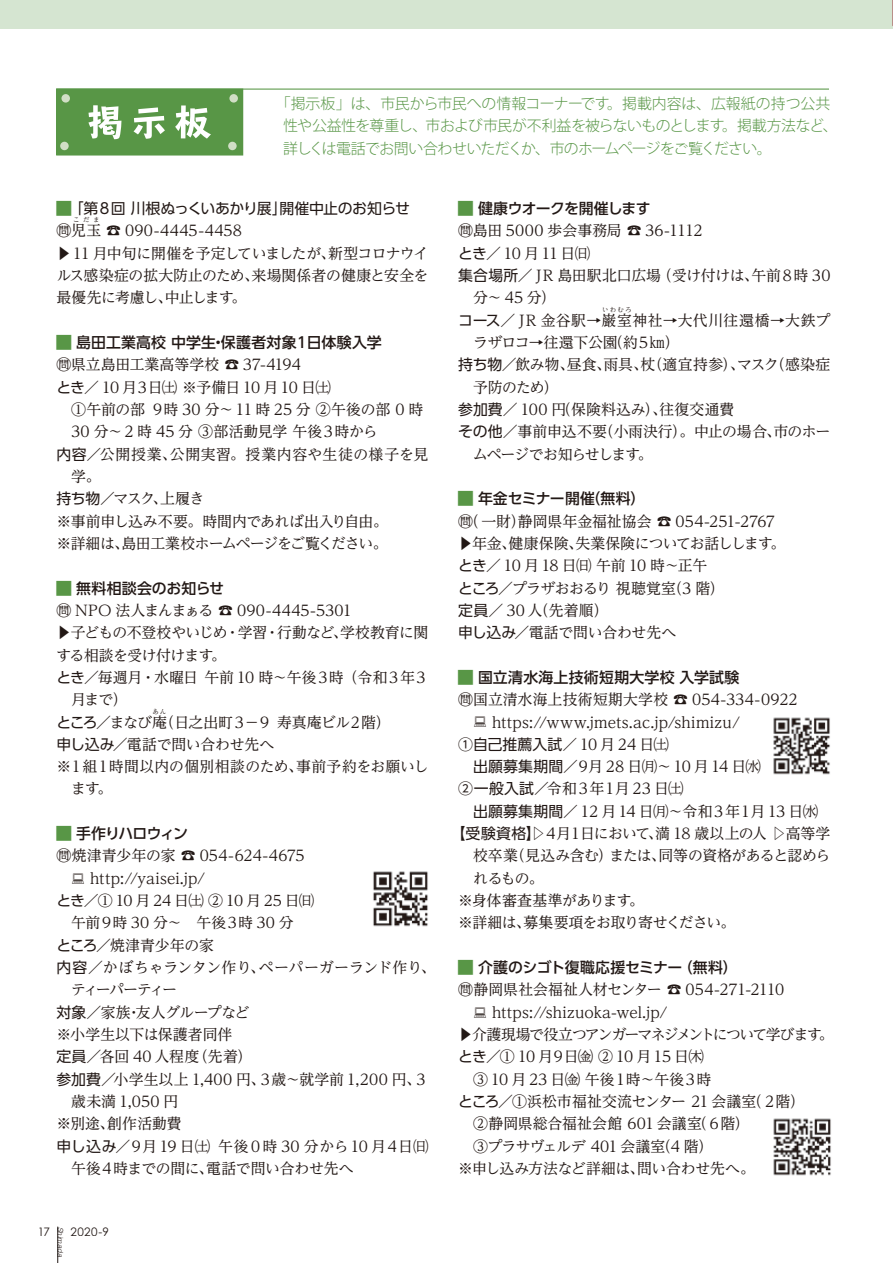
<style>
.page{position:relative;width:893px;height:1263px;background:#fff}
.page>*{position:absolute;margin:0;border:0;box-sizing:border-box;transform-origin:0 0}
.t1{font:14.85px/22.4px "UD Reimin Pro";letter-spacing:-.01em;color:#221815}
.t2{font:14.85px/22.4px "UD Reimin Pro";letter-spacing:-.035em;color:#221815}
.t3{font:300 14.85px/22.4px "Koz Go Pro";letter-spacing:-.04em;color:#589646}
.t4{font:500 14.85px "UD Shin Go Pro";letter-spacing:.005em;color:#221815}
.t5{font:14.85px/22.4px "UD Reimin Pro";letter-spacing:.01em;color:#221815}
.t6{font:14.85px "UD Reimin Pro";letter-spacing:.015em;color:#221815}
.t7{font:14.85px "UD Reimin Pro";letter-spacing:-.06em;color:#221815}
.t8{font:14.85px "UD Reimin Pro";letter-spacing:-.04em;color:#221815}
.t9{font:14.85px "UD Reimin Pro";letter-spacing:-.075em;color:#221815}
.t10{font:14.85px/22.4px "UD Reimin Pro";letter-spacing:-.07em;color:#221815}
.t11{font:14.85px "UD Reimin Pro";letter-spacing:-.1em;color:#221815}
.t12{font:14.85px "UD Shin Go Pro";letter-spacing:-.03em;color:#221815}
.t13{font:14.85px "UD Reimin Pro";letter-spacing:.02em;color:#221815}
.t14{font:14.85px "UD Shin Go Pro";letter-spacing:.005em;color:#221815}
.t15{font:14.85px "UD Reimin Pro";letter-spacing:-.03em;color:#221815}
.t16{font:500 14.85px "UD Shin Go Pro";letter-spacing:-.04em;color:#221815}
.t17{font:500 14.85px "UD Shin Go Pro";letter-spacing:-.055em;color:#221815}
.t18{font:14.85px "UD Reimin Pro";letter-spacing:-.17em;color:#221815}
.t19{font:14.55px/22.5px "UD Reimin Pro";letter-spacing:-.045em;color:#221815}
.t20{font:11.7px "Century Gothic";letter-spacing:.03em;color:#221815}
.t21{font:italic 300 7.5px "Helvetica";color:#221815}
.t22{font:6.45px "UD Reimin Pro";letter-spacing:.195em;color:#221815}
.s1{color:#589646}
.s2{font-weight:400;color:#589646}
.s3{font-family:"UD Shin Go Pro"}
.s4{font-family:"UD Reimin Pro";font-weight:400;color:#589646}
.s5{font-family:"UD Reimin Pro"}
</style>
<div class="page">
<hr style="left:56px;top:89px;width:773px;height:1px;background:#589646">
<div style="left:57px;top:89px;width:186px;height:66px;background:#589646"></div>
<svg style="left:88px;top:105px;width:123px;height:34px"></svg>
<div style="left:56px;top:89px;width:187px;height:67px;border:1px solid #589646"></div>
<div style="left:61px;top:94px;width:9px;height:9px;background:#d1dec5;border-radius:50%"></div>
<div style="left:60px;top:142px;width:9px;height:8px;background:#d1dec5;border-radius:50%"></div>
<div style="left:229px;top:94px;width:9px;height:9px;background:#d1dec5;border-radius:50%"></div>
<div style="left:228px;top:142px;width:9px;height:8px;background:#d1dec5;border-radius:50%"></div>
<div style="left:0;top:0;width:893px;height:29px;background:#d5e5d1"></div>
<img style="left:373px;top:871px;width:55px;height:56px">
<img style="left:773px;top:717px;width:57px;height:58px">
<img style="left:773px;top:1118px;width:58px;height:58px">
<hr style="left:57px;top:1226px;width:1px;height:37px;background:#221815">
<p class="t3" style="left:283px;top:93px;width:556px;text-indent:-7px">「掲示板」は、市民から市民への情報コーナーです。掲載内容は、広報紙の持つ公共性や公益性を尊重し、市および市民が不利益を被らないものとします。掲載方法など、詳しくは電話でお問い合わせいただくか、市のホームページをご覧ください。</p>
<p class="t12" style="left:56px;top:196px;width:355px"><span class="s1">█</span> 「第８回 川根ぬっくいあかり展」開催中止のお知らせ</p>
<p class="t13" style="left:56px;top:219px;width:187px">問児玉 ☎ 090-4445-4458</p>
<p class="t22" style="left:73px;top:215px;width:28px">こだま</p>
<p class="t1" style="left:56px;top:241px;width:374px;text-align:justify">▶ 11 月中旬に開催を予定していましたが、新型コロナウイルス感染症の拡大防止のため、来場関係者の健康と安全を最優先に考慮し、中止します。</p>
<p class="t4" style="left:56px;top:330px;width:327px"><span class="s2">█</span> 島田工業高校 中学生・保護者対象１日体験入学</p>
<p class="t1" style="left:56px;top:353px;width:374px">問県立島田工業高等学校 ☎ 37-4194<br><span class="s3">とき</span>／ 10 月３日㈯ ※予備日 10 月 10 日㈯<br>　①午前の部 ９時 30 分〜11 時 25 分 ②午後の部 0 時　30 分〜2 時 45 分 ③部活動見学 午後３時から<br><span class="s3">内容／</span>公開授業、公開実習。授業内容や生徒の様子を見　学。<br><span class="s3">持ち物／</span>マスク、上履き<br>※事前申し込み不要。時間内であれば出入り自由。<br>※詳細は、島田工業校ホームページをご覧ください。</p>
<p class="t4" style="left:56px;top:576px;width:169px"><span class="s2">█</span> 無料相談会のお知らせ</p>
<p class="t2" style="left:56px;top:599px;width:374px">問 NPO 法人まんまぁる ☎ 090-4445-5301<br>▶子どもの不登校やいじめ・学習・行動など、学校教育に関する相談を受け付けます。<br><span class="s3">とき</span>／毎週月・水曜日 午前 10 時〜午後３時 （令和３年３　月まで）<br><span class="s3">ところ</span>／まなび庵</p>
<p class="t22" style="left:153px;top:706px;width:15px">あん</p>
<p class="t1" style="left:56px;top:710px;width:374px;text-indent:103px">（日之出町３−９ 寿真庵ビル２階）<br><span class="s3">申し込み</span>／電話で問い合わせ先へ<br>※１組１時間以内の個別相談のため、事前予約をお願いし　ます。</p>
<p class="t17" style="left:56px;top:821px;width:133px"><span class="s4">█</span> 手作りハロウィン</p>
<p class="t1" style="left:90px;top:844px;width:216px;text-indent:-34px">問焼津青少年の家 ☎ 054-624-4675 http://yaisei.jp/　</p>
<p class="t19" style="left:56px;top:889px;width:259px"><span class="s3">とき</span>／① 10 月 24 日㈯ ② 10 月 25 日㈰　午前９時 30 分〜　午後３時 30 分</p>
<p class="t1" style="left:56px;top:933px;width:159px"><span class="s3">ところ</span>／焼津青少年の家</p>
<p class="t6" style="left:56px;top:955px;width:381px"><span class="s3">内容</span>／かぼちゃランタン作り、ペーパーガーランド作り、</p>
<p class="t18" style="left:71px;top:978px;width:107px">ティーパーティー</p>
<p class="t15" style="left:56px;top:1000px;width:195px"><span class="s3">対象</span>／家族・友人グループなど</p>
<p class="t1" style="left:56px;top:1023px;width:178px">※小学生以下は保護者同伴</p>
<p class="t1" style="left:56px;top:1045px;width:197px"><span class="s3">定員</span>／各回 40 人程度（先着）</p>
<p class="t6" style="left:56px;top:1067px;width:374px"><span class="s3">参加費</span>／小学生以上 1,400 円、３歳〜就学前 1,200 円、３</p>
<p class="t1" style="left:71px;top:1090px;width:109px">歳未満 1,050 円</p>
<p class="t1" style="left:56px;top:1112px;width:127px">※別途、創作活動費</p>
<p class="t8" style="left:56px;top:1134px;width:374px"><span class="s3">申し込み</span>／９月 19 日㈯ 午後０時 30 分から10 月４日㈰</p>
<p class="t1" style="left:71px;top:1157px;width:284px">午後４時までの間に、電話で問い合わせ先へ</p>
<p class="t20" style="left:37px;top:1224px;width:14px">17</p>
<p class="t20" style="left:71px;top:1224px;width:40px">2020-9</p>
<p class="t21" style="left:67px;top:1227px;width:32px;rotate:90deg">Shimada</p>
<p class="t16" style="left:458px;top:196px;width:194px"><span class="s2">█</span> 健康ウオークを開催します</p>
<p class="t1" style="left:458px;top:219px;width:374px">問島田 5000 歩会事務局 ☎ 36-1112<br><span class="s3">とき</span>／ 10 月 11 日㈰<br><span class="s3">集合場所</span>／ JR 島田駅北口広場（受け付けは、午前８時 30　分〜 45 分）<br><span class="s3">コース</span>／ JR 金谷駅→巌室神社→大代川往還橋→大鉄プ</p>
<p class="t22" style="left:602px;top:304px;width:31px">いわむろ</p>
<p class="t1" style="left:458px;top:331px;width:374px;text-indent:15px">ラザロコ→往還下公園（約５㎞）<br><span class="s3">持ち物</span>／飲み物、昼食、雨具、杖（適宜持参）、マスク（感染症　予防のため）<br><span class="s3">参加費</span>／ 100 円（保険料込み）、往復交通費<br><span class="s3">その他</span>／事前申込不要（小雨決行）。中止の場合、市のホー　ムページでお知らせします。</p>
<p class="t4" style="left:458px;top:487px;width:189px"><span class="s2">█</span> 年金セミナー開催（無料）</p>
<p class="t1" style="left:458px;top:509px;width:329px">問（一財）静岡県年金福祉協会 ☎ 054-251-2767 ▶年金、健康保険、失業保険についてお話しします。<span class="s3">とき</span>／ 10 月 18 日㈰ 午前 10 時〜正午<br><span class="s3">ところ</span>／プラザおおるり 視聴覚室（3 階）<br><span class="s3">定員</span>／ 30 人（先着順）<br><span class="s3">申し込み</span>／電話で問い合わせ先へ</p>
<p class="t4" style="left:458px;top:665px;width:283px"><span class="s2">█</span> 国立清水海上技術短期大学校 入学試験</p>
<p class="t5" style="left:492px;top:688px;width:307px;text-indent:-34px">問国立清水海上技術短期大学校 ☎ 054-334-0922 https://www.jmets.ac.jp/shimizu/</p>
<p class="t14" style="left:458px;top:732px;width:212px">①自己推薦入試／ <span class="s5">10 月 24 日㈯</span></p>
<p class="t10" style="left:458px;top:755px;width:304px"><span class="s3">　出願募集期間／</span>９月 28 日㈪〜10 月14 日㈬<br><span class="s3">②一般入試／</span>令和３年１月 23 日㈯</p>
<p class="t9" style="left:473px;top:799px;width:346px"><span class="s3">出願募集期間／</span> 12 月 14 日㈪〜令和３年１月 13 日㈬</p>
<p class="t7" style="left:451px;top:821px;width:381px"><span class="s3">【受験資格】</span>▷４月１日において、満 18 歳以上の人 ▷高等学</p>
<p class="t2" style="left:458px;top:844px;width:374px">　校卒業（見込み含む）または、同等の資格があると認めら</p>
<p class="t1" style="left:458px;top:866px;width:87px">　れるもの。</p>
<p class="t1" style="left:458px;top:889px;width:187px">※身体審査基準があります。</p>
<p class="t7" style="left:458px;top:911px;width:279px">※詳細は、募集要項をお取り寄せください。</p>
<p class="t4" style="left:458px;top:955px;width:281px"><span class="s2">█</span> 介護のシゴト復職応援セミナー（無料）</p>
<p class="t1" style="left:458px;top:978px;width:327px">問静岡県社会福祉人材センター ☎ 054-271-2110</p>
<p class="t1" style="left:492px;top:1000px;width:177px">https://shizuoka-wel.jp/</p>
<p class="t11" style="left:458px;top:1022px;width:377px">▶介護現場で役立つアンガーマネジメントについて学びます。</p>
<p class="t1" style="left:458px;top:1045px;width:247px"><span class="s3">とき</span>／① 10 月９日㈮ ② 10 月 15 日㈭</p>
<p class="t9" style="left:458px;top:1067px;width:255px">　③ 10 月 23 日㈮ 午後１時〜午後３時</p>
<p class="t1" style="left:458px;top:1090px;width:348px"><span class="s3">ところ</span>／①浜松市福祉交流センター 21 会議室（２階）</p>
<p class="t1" style="left:458px;top:1112px;width:293px">　②静岡県総合福祉会館 601 会議室（６階）</p>
<p class="t8" style="left:458px;top:1134px;width:256px">　③プラサヴェルデ 401 会議室（4 階）</p>
<p class="t1" style="left:458px;top:1157px;width:298px">※申し込み方法など詳細は、問い合わせ先へ。</p>
</div>
